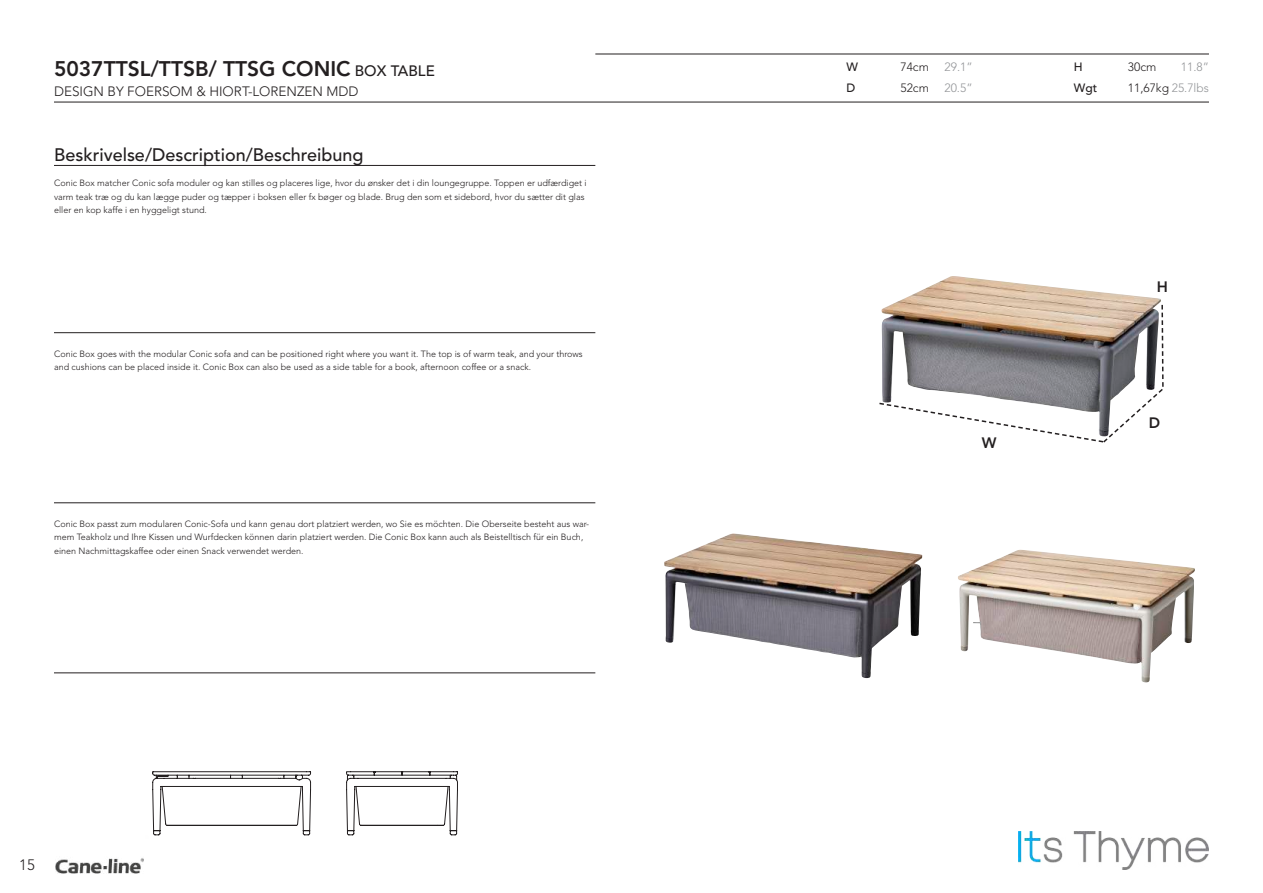
<style>
.page{position:relative;width:1263px;height:893px;background:#fff}
.page>*{position:absolute;margin:0;border:0;box-sizing:border-box;transform-origin:0 0}
.t1{font:800 21px "Avenir LT Pro";color:#231f20}
.t2{font:500 18px "Avenir LT Pro";color:#231f20}
.t3{font:800 15px "Avenir LT Pro";color:#231f20}
.t4{font:300 15px "Avenir LT Pro";color:#231f20}
.t5{font:300 13.5px "Avenir LT Pro";color:#231f20}
.t6{font:300 12px "Avenir LT Pro";color:#231f20}
.t7{font:300 12px "Avenir LT Pro";color:#939598}
.t8{font:500 12px "Avenir LT Pro";color:#231f20}
.t9{font:300 9px/13.5px "Avenir LT Pro";color:#231f20}
.s1{font-weight:500;font-size:15px}
.s2{color:#939598}
</style>
<div class="page">
<hr style="left:54px;top:102px;width:1155px;height:1px;background:#231f20">
<hr style="left:595px;top:54px;width:614px;height:1px;background:#231f20">
<hr style="left:54px;top:165px;width:541px;height:1px;background:#231f20">
<hr style="left:54px;top:332px;width:541px;height:1px;background:#231f20">
<hr style="left:54px;top:502px;width:541px;height:1px;background:#231f20">
<hr style="left:54px;top:672px;width:541px;height:1px;background:#231f20">
<img style="left:895px;top:276px;width:266px;height:27px">
<svg style="left:879px;top:303px;width:285px;height:140px"></svg>
<svg style="left:152px;top:771px;width:160px;height:65px"></svg>
<svg style="left:346px;top:771px;width:112px;height:65px"></svg>
<img style="left:958px;top:550px;width:237px;height:132px">
<img style="left:664px;top:533px;width:258px;height:145px">
<img style="left:55px;top:858px;width:88px;height:16px">
<img style="left:1018px;top:831px;width:190px;height:39px">
<h1 class="t1" style="left:54px;top:56px;width:382px">5037TTSL/TTSB/ TTSG CONIC <span class="s1">BOX TABLE</span></h1>
<h3 class="t5" style="left:54px;top:83px;width:306px">DESIGN BY FOERSOM &amp; HIORT-LORENZEN MDD</h3>
<h2 class="t2" style="left:54px;top:144px;width:311px">Beskrivelse/Description/Beschreibung</h2>
<p class="t9" style="left:54px;top:177px;width:534px">Conic Box matcher Conic sofa moduler og kan stilles og placeres lige, hvor du ønsker det i din loungegruppe. Toppen er udfærdiget i varm teak træ og du kan lægge puder og tæpper i boksen eller fx bøger og blade. Brug den som et sidebord, hvor du sætter dit glas eller en kop kaffe i en hyggeligt stund.</p>
<p class="t9" style="left:54px;top:347px;width:530px">Conic Box goes with the modular Conic sofa and can be positioned right where you want it. The top is of warm teak, and your throws and cushions can be placed inside it. Conic Box can also be used as a side table for a book, afternoon coffee or a snack.</p>
<p class="t9" style="left:54px;top:517px;width:537px">Conic Box passt zum modularen Conic-Sofa und kann genau dort platziert werden, wo Sie es möchten. Die Oberseite besteht aus war&shy;mem Teakholz und Ihre Kissen und Wurfdecken können darin platziert werden. Die Conic Box kann auch als Beistelltisch für ein Buch, einen Nachmittagskaffee oder einen Snack verwendet werden.</p>
<h3 class="t4" style="left:19px;top:856px;width:17px">15</h3>
<h3 class="t8" style="left:846px;top:60px;width:13px">W</h3>
<h3 class="t6" style="left:900px;top:60px;width:30px">74cm</h3>
<h3 class="t7" style="left:944px;top:60px;width:30px">29.1”</h3>
<h3 class="t8" style="left:846px;top:81px;width:10px">D</h3>
<h3 class="t6" style="left:900px;top:81px;width:30px">52cm</h3>
<h3 class="t7" style="left:944px;top:81px;width:30px">20.5”</h3>
<h3 class="t3" style="left:982px;top:434px;width:16px">W</h3>
<h3 class="t8" style="left:1074px;top:60px;width:10px">H</h3>
<h3 class="t6" style="left:1128px;top:60px;width:30px">30cm</h3>
<h3 class="t7" style="left:1181px;top:60px;width:30px">11.8”</h3>
<h3 class="t8" style="left:1074px;top:81px;width:25px">Wgt</h3>
<h3 class="t6" style="left:1128px;top:81px;width:83px">11,67kg <span class="s2">25.7lbs</span></h3>
<h3 class="t3" style="left:1157px;top:278px;width:13px">H</h3>
<h3 class="t3" style="left:1149px;top:414px;width:13px">D</h3>
</div>
